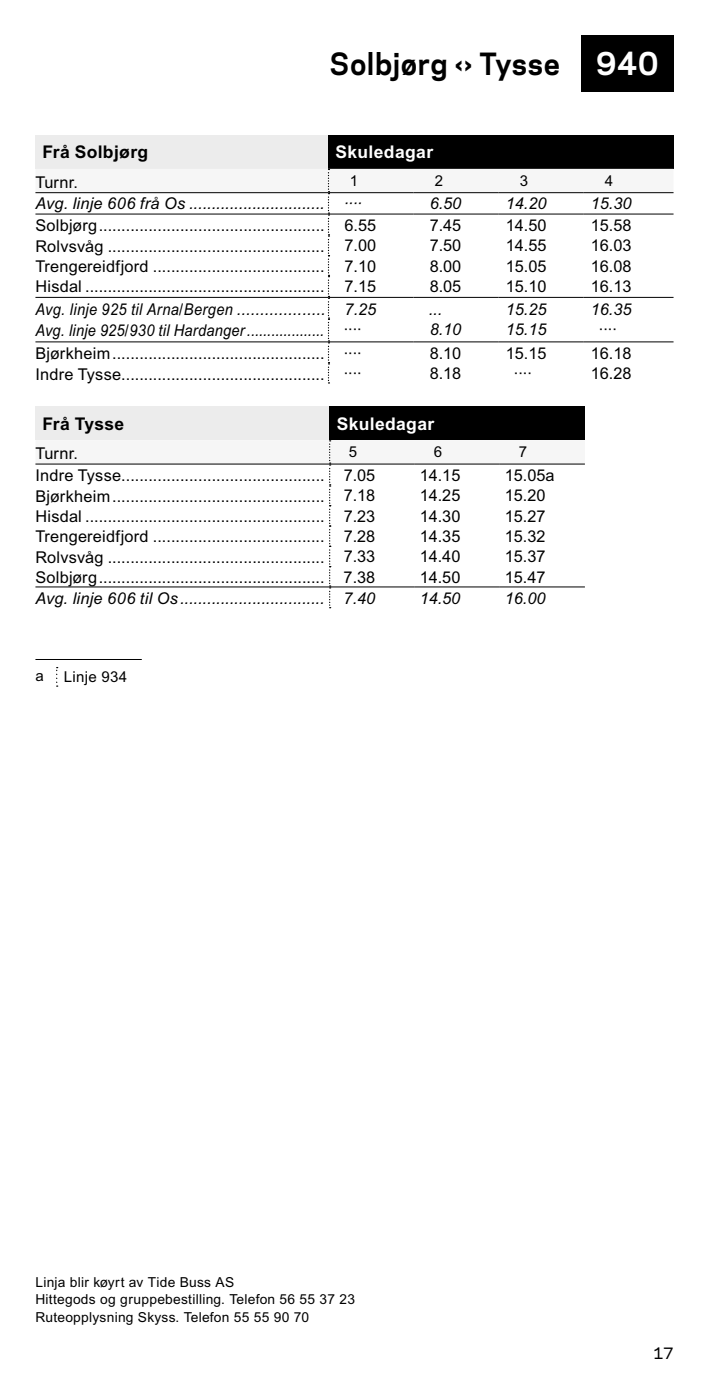
<style>
.page{position:relative;width:709px;height:1382px;background:#fff}
.page>*{position:absolute;margin:0;border:0;box-sizing:border-box;transform-origin:0 0}
.t1{font:700 28.75px "Galaxie Polaris";letter-spacing:.02em;color:#000;scale:.95 1}
.t2{font:700 17.5px "Arial MT Pro";letter-spacing:.02em;color:#fff}
.t3{font:700 17.5px "Arial MT Pro";letter-spacing:.02em;color:#000}
.t4{font:16.25px "Arial MT Pro";letter-spacing:.015em;color:#000}
.t5{font:italic 16.25px "Arial MT Pro";letter-spacing:.015em;color:#000}
.t6{font:italic 16.25px "Arial MT Pro";letter-spacing:.015em;color:#000;scale:.9 1}
.t7{font:15px "Arial MT Pro";letter-spacing:.02em;color:#000}
.t8{font:500 15px "Galaxie Polaris";color:#000}
.t9{font:13.75px/17.2px "Arial MT Pro";letter-spacing:.02em;color:#000}
.s1{font-size:30px;color:#fff}
.s2{font-style:normal}
</style>
<div class="page">
<div style="left:35px;top:135px;width:293px;height:34px;background:#ececec"></div>
<div style="left:328px;top:135px;width:345px;height:34px;background:#000"></div>
<svg style="left:35px;top:169px;width:638px;height:215px"></svg>
<hr style="left:35px;top:297px;width:293px;height:1px;background:#000">
<hr style="left:328px;top:297px;width:85px;height:1px;background:#000">
<hr style="left:413px;top:297px;width:85px;height:1px;background:#000">
<hr style="left:498px;top:297px;width:85px;height:1px;background:#000">
<hr style="left:583px;top:297px;width:90px;height:1px;background:#000">
<hr style="left:35px;top:341px;width:293px;height:1px;background:#000">
<hr style="left:328px;top:341px;width:85px;height:1px;background:#000">
<hr style="left:413px;top:341px;width:85px;height:1px;background:#000">
<hr style="left:498px;top:341px;width:85px;height:1px;background:#000">
<hr style="left:583px;top:341px;width:90px;height:1px;background:#000">
<div style="left:35px;top:406px;width:295px;height:34px;background:#ececec"></div>
<div style="left:330px;top:406px;width:255px;height:34px;background:#000"></div>
<svg style="left:35px;top:440px;width:550px;height:168px"></svg>
<hr style="left:35px;top:586px;width:295px;height:1px;background:#000">
<hr style="left:330px;top:586px;width:85px;height:1px;background:#000">
<hr style="left:415px;top:586px;width:85px;height:1px;background:#000">
<hr style="left:500px;top:586px;width:85px;height:1px;background:#000">
<hr style="left:35px;top:659px;width:107px;height:1px;background:#000">
<svg style="left:56px;top:667px;width:2px;height:20px"></svg>
<div style="left:581px;top:35px;width:92px;height:57px;background:#000"></div>
<h1 class="t1" style="left:329px;top:42px;width:348px">Solbjørg ‹› Tysse <span class="s1">940</span></h1>
<p class="t3" style="left:43px;top:142px;width:107px">Frå Solbjørg</p>
<p class="t2" style="left:335px;top:142px;width:99px">Skuledagar</p>
<p class="t4" style="left:35px;top:173px;width:44px">Turnr.</p>
<p class="t7" style="left:350px;top:172px;width:10px">1</p>
<p class="t7" style="left:435px;top:172px;width:10px">2</p>
<p class="t7" style="left:520px;top:172px;width:10px">3</p>
<p class="t7" style="left:605px;top:172px;width:10px">4</p>
<p class="t5" style="left:35px;top:194px;width:328px">Avg. linje 606 frå Os .............................. ····</p>
<p class="t5" style="left:430px;top:194px;width:33px">6.50</p>
<p class="t5" style="left:506px;top:194px;width:42px">14.20</p>
<p class="t5" style="left:591px;top:194px;width:42px">15.30</p>
<p class="t4" style="left:35px;top:216px;width:342px">Solbjørg.................................................. 6.55</p>
<p class="t4" style="left:429px;top:216px;width:33px">7.45</p>
<p class="t4" style="left:505px;top:216px;width:42px">14.50</p>
<p class="t4" style="left:591px;top:216px;width:42px">15.58</p>
<p class="t4" style="left:35px;top:237px;width:342px">Rolvsvåg ................................................ 7.00</p>
<p class="t4" style="left:429px;top:236px;width:33px">7.50</p>
<p class="t4" style="left:505px;top:236px;width:42px">14.55</p>
<p class="t4" style="left:591px;top:236px;width:42px">16.03</p>
<p class="t4" style="left:35px;top:257px;width:342px">Trengereidfjord ...................................... 7.10</p>
<p class="t4" style="left:429px;top:257px;width:33px">8.00</p>
<p class="t4" style="left:505px;top:257px;width:42px">15.05</p>
<p class="t4" style="left:591px;top:257px;width:42px">16.08</p>
<p class="t4" style="left:35px;top:277px;width:342px">Hisdal ..................................................... 7.15</p>
<p class="t4" style="left:429px;top:277px;width:33px">8.05</p>
<p class="t4" style="left:505px;top:277px;width:42px">15.10</p>
<p class="t4" style="left:591px;top:277px;width:42px">16.13</p>
<p class="t6" style="left:35px;top:299px;width:380px">Avg. linje 925 til Arna/Bergen ................... 7.25</p>
<p class="t5" style="left:429px;top:299px;width:15px">...</p>
<p class="t5" style="left:506px;top:299px;width:42px">15.25</p>
<p class="t5" style="left:591px;top:299px;width:42px">16.35</p>
<p class="t6" style="left:35px;top:320px;width:364px">Avg. linje 925/930 til Hardanger................... <span class="s2">····</span></p>
<p class="t5" style="left:430px;top:320px;width:33px">8.10</p>
<p class="t5" style="left:506px;top:320px;width:42px">15.15</p>
<p class="t4" style="left:599px;top:320px;width:20px">····</p>
<p class="t4" style="left:35px;top:344px;width:328px">Bjørkheim............................................... ····</p>
<p class="t4" style="left:430px;top:344px;width:33px">8.10</p>
<p class="t4" style="left:506px;top:344px;width:42px">15.15</p>
<p class="t4" style="left:591px;top:344px;width:42px">16.18</p>
<p class="t4" style="left:35px;top:365px;width:328px">Indre Tysse............................................. ····</p>
<p class="t4" style="left:430px;top:364px;width:33px">8.18</p>
<p class="t4" style="left:514px;top:364px;width:20px">····</p>
<p class="t4" style="left:591px;top:364px;width:42px">16.28</p>
<p class="t3" style="left:43px;top:413px;width:83px">Frå Tysse</p>
<p class="t2" style="left:337px;top:413px;width:99px">Skuledagar</p>
<p class="t4" style="left:35px;top:444px;width:44px">Turnr.</p>
<p class="t7" style="left:349px;top:443px;width:10px">5</p>
<p class="t7" style="left:434px;top:443px;width:10px">6</p>
<p class="t7" style="left:519px;top:443px;width:10px">7</p>
<p class="t4" style="left:35px;top:466px;width:341px">Indre Tysse............................................. 7.05</p>
<p class="t4" style="left:420px;top:466px;width:42px">14.15</p>
<p class="t4" style="left:505px;top:466px;width:51px">15.05a</p>
<p class="t4" style="left:35px;top:487px;width:341px">Bjørkheim............................................... 7.18</p>
<p class="t4" style="left:420px;top:486px;width:42px">14.25</p>
<p class="t4" style="left:505px;top:486px;width:42px">15.20</p>
<p class="t4" style="left:35px;top:507px;width:341px">Hisdal ..................................................... 7.23</p>
<p class="t4" style="left:420px;top:507px;width:42px">14.30</p>
<p class="t4" style="left:505px;top:507px;width:42px">15.27</p>
<p class="t4" style="left:35px;top:527px;width:341px">Trengereidfjord ...................................... 7.28</p>
<p class="t4" style="left:420px;top:527px;width:42px">14.35</p>
<p class="t4" style="left:505px;top:527px;width:42px">15.32</p>
<p class="t4" style="left:35px;top:548px;width:341px">Rolvsvåg ................................................ 7.33</p>
<p class="t4" style="left:420px;top:547px;width:42px">14.40</p>
<p class="t4" style="left:505px;top:547px;width:42px">15.37</p>
<p class="t4" style="left:35px;top:568px;width:341px">Solbjørg.................................................. 7.38</p>
<p class="t4" style="left:420px;top:568px;width:42px">14.50</p>
<p class="t4" style="left:505px;top:568px;width:42px">15.47</p>
<p class="t5" style="left:35px;top:589px;width:341px">Avg. linje 606 til Os ................................ 7.40</p>
<p class="t5" style="left:419px;top:589px;width:42px">14.50</p>
<p class="t5" style="left:505px;top:589px;width:42px">16.00</p>
<p class="t7" style="left:35px;top:667px;width:10px">a</p>
<p class="t7" style="left:64px;top:668px;width:65px">Linje 934</p>
<p class="t9" style="left:35px;top:1274px;width:321px">Linja blir køyrt av Tide Buss AS<br>Hittegods og gruppebestilling. Telefon 56 55 37 23<br>Ruteopplysning Skyss. Telefon 55 55 90 70</p>
<p class="t8" style="left:653px;top:1341px;width:22px">17</p>
</div>
